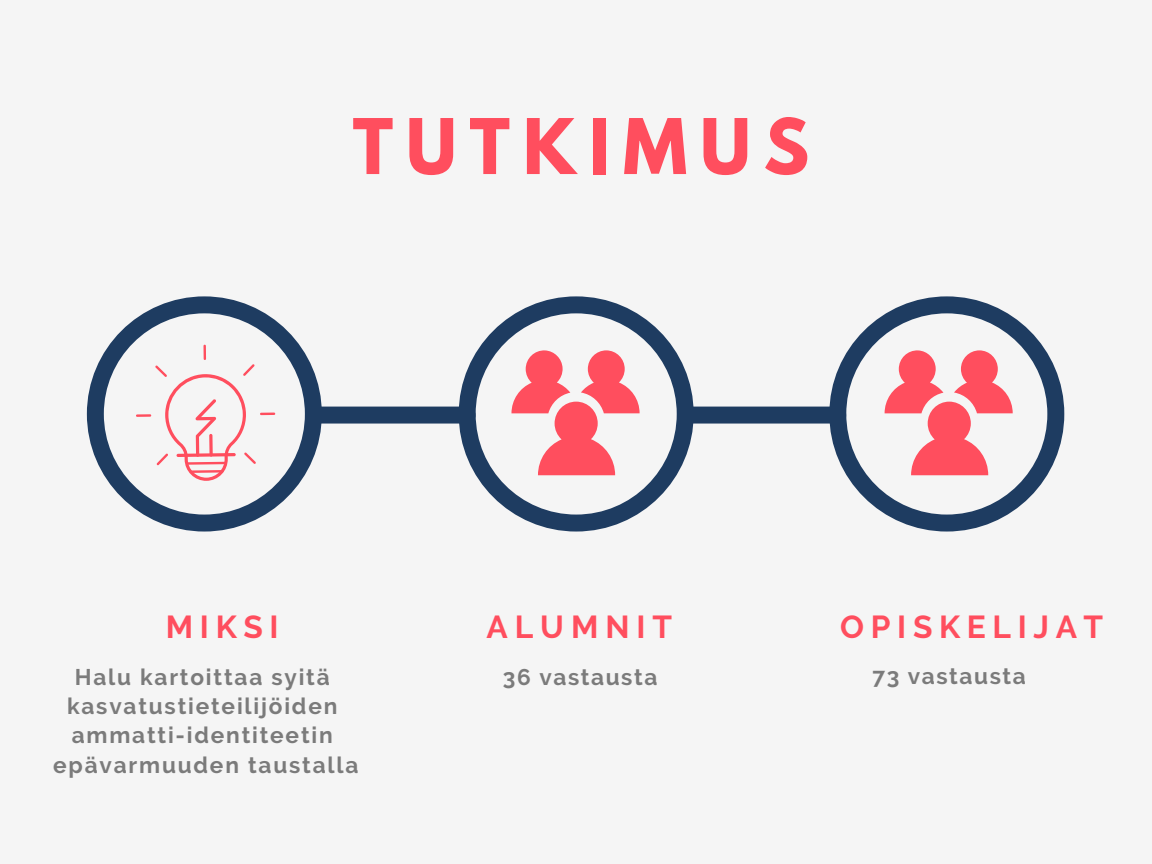
<style>
.page{position:relative;width:1152px;height:864px;background:#f5f5f5}
.page>*{position:absolute;margin:0;border:0;box-sizing:border-box;transform-origin:0 0}
.t1{font:700 67.95px "League Spartan";letter-spacing:.19em;color:#ff4e5e}
.t2{font:700 31.65px "Raleway";letter-spacing:.21em;color:#ff4e5e}
.t3{font:700 22.65px/29.2px "Raleway";letter-spacing:.08em;color:#7b7b7b;text-align:center}
</style>
<div class="page">
<svg style="left:87px;top:296px;width:235px;height:236px"></svg>
<div style="left:679px;top:407px;width:167px;height:17px;background:#1e3c61;border-radius:8px"></div>
<div style="left:306px;top:407px;width:170px;height:17px;background:#1e3c61;border-radius:8px"></div>
<svg style="left:459px;top:296px;width:235px;height:236px"></svg>
<svg style="left:829px;top:296px;width:235px;height:236px"></svg>
<svg style="left:885px;top:350px;width:128px;height:125px"></svg>
<svg style="left:512px;top:350px;width:128px;height:125px"></svg>
<hr style="left:136px;top:414px;width:15px;height:3px;background:#ff4e5e">
<hr style="left:203px;top:345px;width:3px;height:15px;background:#ff4e5e">
<svg style="left:155px;top:364px;width:120px;height:117px"></svg>
<h1 class="t1" style="left:353px;top:113px;width:458px">TUTKIMUS</h1>
<h2 class="t2" style="left:166px;top:609px;width:114px">MIKSI</h2>
<p class="t3" style="left:53px;top:662px;width:307px">Halu kartoittaa syitä kasvatustieteilijöiden ammatti-identiteetin epävarmuuden taustalla</p>
<h2 class="t2" style="left:487px;top:608px;width:187px">ALUMNIT</h2>
<p class="t3" style="left:503px;top:662px;width:156px">36 vastausta</p>
<h2 class="t2" style="left:840px;top:608px;width:264px">OPISKELIJAT</h2>
<p class="t3" style="left:872px;top:661px;width:155px">73 vastausta</p>
</div>
